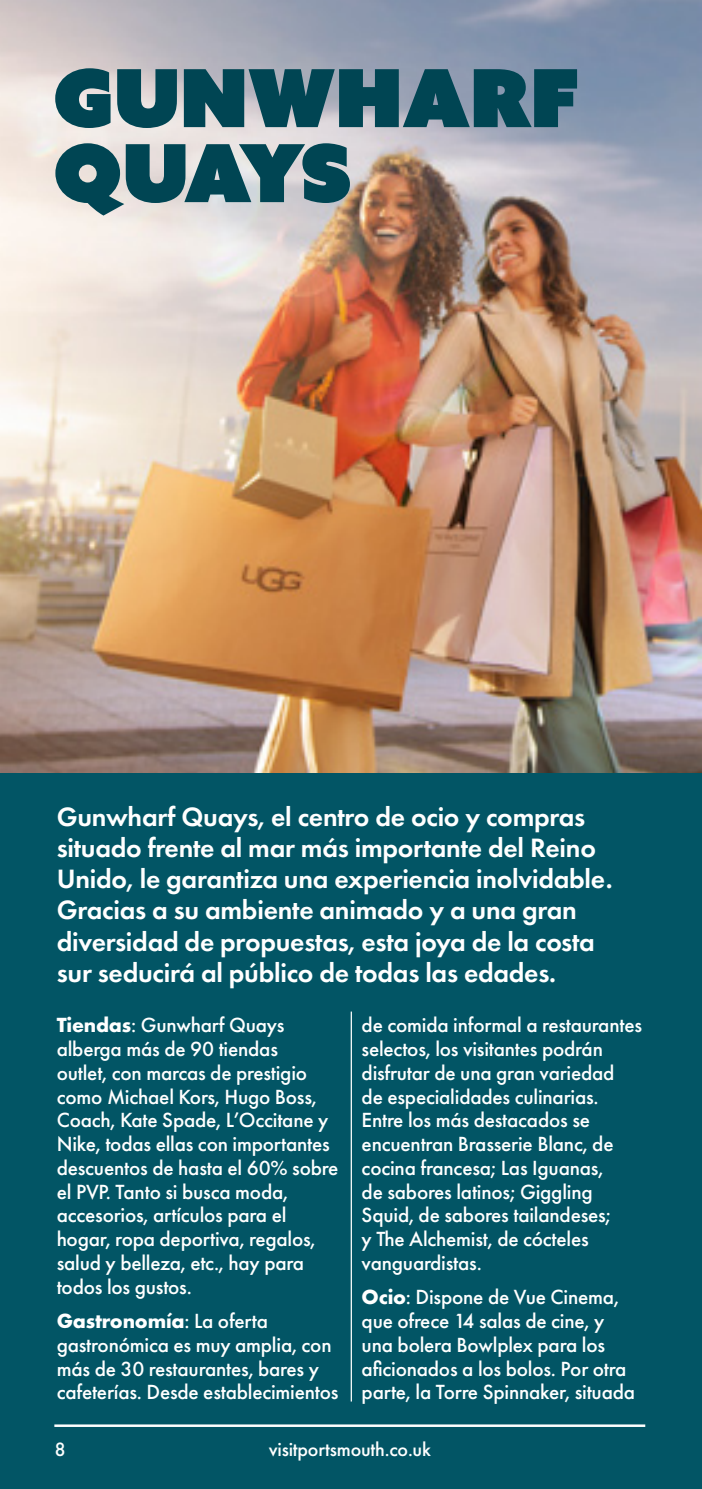
<style>
.page{position:relative;width:702px;height:1489px;background:#fff}
.page>*{position:absolute;margin:0;border:0;box-sizing:border-box;transform-origin:0 0}
.t1{font:80px/75px "Azo Sans Uber";color:#004553}
.t2{font:600 27.5px/31.2px "Futura PT";letter-spacing:-.01em;color:#fff}
.t3{font:500 21.25px/23.8px "Futura PT";letter-spacing:-.01em;color:#fff}
.t4{font:500 20px "Futura PT";letter-spacing:-.01em;color:#fff}
.s1{font-weight:700}
</style>
<div class="page">
<div style="left:0;top:0;width:702px;height:1488px;background:#025565"></div>
<img style="left:0;top:0;width:702px;height:772px">
<hr style="left:350px;top:1011px;width:2px;height:390px;background:#fff">
<hr style="left:54px;top:1424px;width:591px;height:2px;background:#fff">
<h2 class="t1" style="left:53px;top:60px;width:528px">GUNWHARF<br>QUAYS</h2>
<p class="t2" style="left:57px;top:800px;width:557px">Gunwharf Quays, el centro de ocio y compras situado frente al mar más importante del Reino Unido, le garantiza una experiencia inolvidable.<br>Gracias a su ambiente animado y a una gran diversidad de propuestas, esta joya de la costa sur seducirá al público de todas las edades.</p>
<p class="t3" style="left:57px;top:1013px;width:283px"><span class="s1">Tiendas</span>: Gunwharf Quays alberga más de 90 tiendas<br>outlet, con marcas de prestigio como Michael Kors, Hugo Boss,<br>Coach, Kate Spade, L’Occitane y<br>Nike, todas ellas con importantes descuentos de hasta el 60% sobre el PVP. Tanto si busca moda, accesorios, artículos para el hogar, ropa deportiva, regalos, salud y belleza, etc., hay para todos los gustos.</p>
<p class="t3" style="left:57px;top:1308px;width:283px"><span class="s1">Gastronomía</span>: La oferta gastronómica es muy amplia, con más de 30 restaurantes, bares y cafeterías. Desde establecimientos</p>
<p class="t3" style="left:361px;top:1013px;width:282px">de comida informal a restaurantes selectos, los visitantes podrán disfrutar de una gran variedad<br>de especialidades culinarias.<br>Entre los más destacados se encuentran Brasserie Blanc, de cocina francesa; Las Iguanas,<br>de sabores latinos; Giggling<br>Squid, de sabores tailandeses;<br>y The Alchemist, de cócteles vanguardistas.</p>
<p class="t3" style="left:361px;top:1285px;width:275px"><span class="s1">Ocio</span>: Dispone de Vue Cinema, que ofrece 14 salas de cine, y una bolera Bowlplex para los aficionados a los bolos. Por otra parte, la Torre Spinnaker, situada</p>
<p class="t4" style="left:54px;top:1437px;width:13px">8</p>
<p class="t4" style="left:269px;top:1437px;width:164px">visitportsmouth.co.uk</p>
</div>
